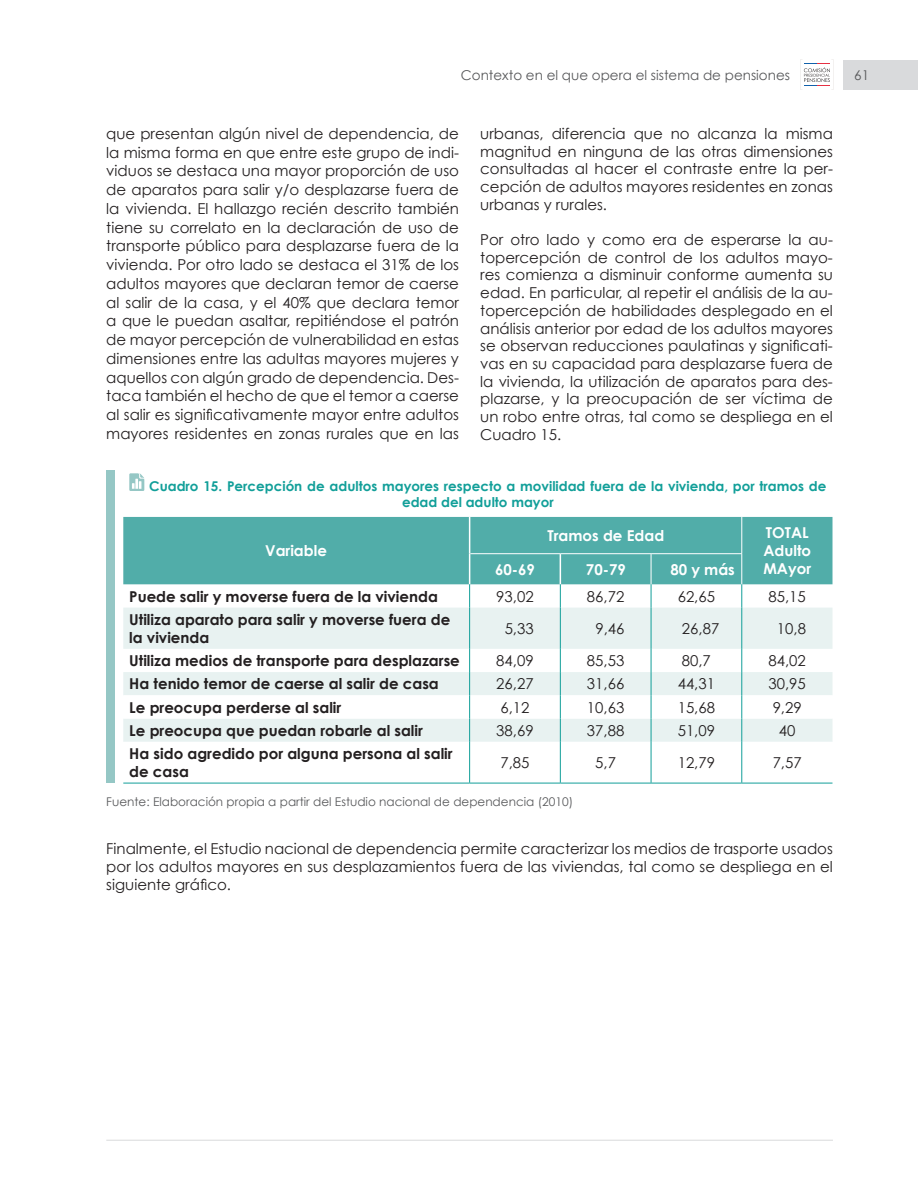
<style>
.page{position:relative;width:918px;height:1188px;background:#fff}
.page>*{position:absolute;margin:0;border:0;box-sizing:border-box;transform-origin:0 0}
.t1{font:15px/18.8px "Century Gothic";color:#231f20;text-align:justify}
.t2{font:700 15px/18px "Century Gothic";color:#231f20}
.t3{font:700 15px/18px "Century Gothic";color:#fff}
.t4{font:700 13.5px/16.2px "Century Gothic";color:#129f99}
.t5{font:13.5px "Century Gothic";color:#57585a}
.t6{font:12px "Century Gothic";color:#57585a}
</style>
<div class="page">
<svg style="left:800px;top:60px;width:34px;height:29px"></svg>
<div style="left:843px;top:60px;width:75px;height:29px;background:#d9dadc"></div>
<hr style="left:106px;top:1140px;width:727px;height:1px;background:#d9dadc">
<div style="left:106px;top:470px;width:9px;height:313px;background:#95c7c5"></div>
<div style="left:123px;top:517px;width:709px;height:67px;background:#51ada9"></div>
<svg style="left:123px;top:608px;width:709px;height:87px;fill:#e8f2f1"></svg>
<svg style="left:123px;top:695px;width:709px;height:88px"></svg>
<hr style="left:469px;top:517px;width:1px;height:37px;background:#fff">
<hr style="left:469px;top:554px;width:1px;height:30px;background:#fff">
<hr style="left:560px;top:554px;width:1px;height:30px;background:#fff">
<hr style="left:470px;top:553px;width:90px;height:1px;background:#fff">
<hr style="left:560px;top:553px;width:91px;height:1px;background:#fff">
<hr style="left:651px;top:553px;width:91px;height:1px;background:#fff">
<hr style="left:741px;top:517px;width:1px;height:36px;background:#fff">
<hr style="left:651px;top:554px;width:1px;height:30px;background:#fff">
<hr style="left:741px;top:554px;width:1px;height:30px;background:#fff">
<svg style="left:469px;top:584px;width:1px;height:24px"></svg>
<svg style="left:560px;top:584px;width:1px;height:24px"></svg>
<svg style="left:651px;top:584px;width:1px;height:24px"></svg>
<svg style="left:742px;top:584px;width:1px;height:24px"></svg>
<hr style="left:469px;top:608px;width:1px;height:41px;background:#129f99">
<hr style="left:560px;top:608px;width:1px;height:41px;background:#129f99">
<hr style="left:651px;top:608px;width:1px;height:41px;background:#129f99">
<hr style="left:742px;top:608px;width:1px;height:41px;background:#129f99">
<svg style="left:469px;top:649px;width:1px;height:93px"></svg>
<svg style="left:560px;top:649px;width:1px;height:93px"></svg>
<svg style="left:651px;top:649px;width:1px;height:93px"></svg>
<svg style="left:742px;top:649px;width:1px;height:93px"></svg>
<hr style="left:469px;top:742px;width:1px;height:41px;background:#129f99">
<hr style="left:560px;top:742px;width:1px;height:41px;background:#129f99">
<hr style="left:651px;top:742px;width:1px;height:41px;background:#129f99">
<hr style="left:742px;top:742px;width:1px;height:41px;background:#129f99">
<hr style="left:123px;top:783px;width:347px;height:1px;background:#129f99">
<hr style="left:470px;top:783px;width:90px;height:1px;background:#129f99">
<hr style="left:560px;top:783px;width:91px;height:1px;background:#129f99">
<hr style="left:651px;top:783px;width:91px;height:1px;background:#129f99">
<hr style="left:742px;top:783px;width:90px;height:1px;background:#129f99">
<svg style="left:129px;top:473px;width:16px;height:18px"></svg>
<p class="t5" style="left:461px;top:66px;width:331px">Contexto en el que opera el sistema de pensiones</p>
<p class="t5" style="left:854px;top:67px;width:16px">61</p>
<p class="t1" style="left:106px;top:124px;width:354px">que presentan algún nivel de dependencia, de la misma forma en que entre este grupo de indi&shy;viduos se destaca una mayor proporción de uso de aparatos para salir y/o desplazarse fuera de la vivienda. El hallazgo recién descrito también tiene su correlato en la declaración de uso de transporte público para desplazarse fuera de la vivienda. Por otro lado se destaca el 31% de los adultos mayores que declaran temor de caerse al salir de la casa, y el 40% que declara temor a que le puedan asaltar, repitiéndose el patrón de mayor percepción de vulnerabilidad en estas dimensiones entre las adultas mayores mujeres y aquellos con algún grado de dependencia. Des&shy;taca también el hecho de que el temor a caerse al salir es significativamente mayor entre adultos mayores residentes en zonas rurales que en las</p>
<p class="t1" style="left:480px;top:124px;width:354px;line-height:17.7px">urbanas, diferencia que no alcanza la misma magnitud en ninguna de las otras dimensiones consultadas al hacer el contraste entre la per&shy;cepción de adultos mayores residentes en zonas urbanas y rurales.</p>
<p class="t1" style="left:480px;top:231px;width:354px;line-height:17.7px">Por otro lado y como era de esperarse la au&shy;topercepción de control de los adultos mayo&shy;res comienza a disminuir conforme aumenta su edad. En particular, al repetir el análisis de la au&shy;topercepción de habilidades desplegado en el análisis anterior por edad de los adultos mayores se observan reducciones paulatinas y significati&shy;vas en su capacidad para desplazarse fuera de la vivienda, la utilización de aparatos para des&shy;plazarse, y la preocupación de ser víctima de un robo entre otras, tal como se despliega en el Cuadro 15.</p>
<p class="t4" style="left:402px;top:478px;width:426px;text-indent:-253px">Cuadro 15. Percepción de adultos mayores respecto a movilidad fuera de la vivienda, por tramos de edad del adulto mayor</p>
<p class="t3" style="left:265px;top:541px;width:63px">Variable</p>
<p class="t3" style="left:548px;top:526px;width:118px">Tramos de Edad</p>
<p class="t3" style="left:763px;top:523px;width:49px">TOTAL<br>Adulto</p>
<p class="t3" style="left:495px;top:560px;width:41px">60-69</p>
<p class="t3" style="left:586px;top:560px;width:41px">70-79</p>
<p class="t3" style="left:670px;top:560px;width:66px">80 y más</p>
<p class="t3" style="left:763px;top:559px;width:49px">MAyor</p>
<p class="t2" style="left:129px;top:587px;width:310px">Puede salir y moverse fuera de la vivienda</p>
<p class="t1" style="left:496px;top:587px;width:39px">93,02</p>
<p class="t1" style="left:587px;top:587px;width:39px">86,72</p>
<p class="t1" style="left:678px;top:587px;width:39px">62,65</p>
<p class="t1" style="left:769px;top:587px;width:39px">85,15</p>
<p class="t2" style="left:129px;top:610px;width:322px">Utiliza aparato para salir y moverse fuera de la vivienda</p>
<p class="t1" style="left:505px;top:619px;width:31px">5,33</p>
<p class="t1" style="left:595px;top:619px;width:31px">9,46</p>
<p class="t1" style="left:682px;top:619px;width:39px">26,87</p>
<p class="t1" style="left:777px;top:619px;width:31px">10,8</p>
<p class="t2" style="left:129px;top:651px;width:332px">Utiliza medios de transporte para desplazarse</p>
<p class="t1" style="left:496px;top:651px;width:39px">84,09</p>
<p class="t1" style="left:587px;top:651px;width:39px">85,53</p>
<p class="t1" style="left:682px;top:651px;width:31px">80,7</p>
<p class="t1" style="left:769px;top:651px;width:39px">84,02</p>
<p class="t2" style="left:129px;top:675px;width:311px">Ha tenido temor de caerse al salir de casa</p>
<p class="t1" style="left:496px;top:674px;width:39px">26,27</p>
<p class="t1" style="left:587px;top:674px;width:39px">31,66</p>
<p class="t1" style="left:678px;top:674px;width:39px">44,31</p>
<p class="t1" style="left:769px;top:674px;width:39px">30,95</p>
<p class="t2" style="left:129px;top:698px;width:214px">Le preocupa perderse al salir</p>
<p class="t1" style="left:500px;top:698px;width:31px">6,12</p>
<p class="t1" style="left:587px;top:698px;width:39px">10,63</p>
<p class="t1" style="left:678px;top:698px;width:39px">15,68</p>
<p class="t1" style="left:773px;top:698px;width:31px">9,29</p>
<p class="t2" style="left:129px;top:721px;width:295px">Le preocupa que puedan robarle al salir</p>
<p class="t1" style="left:496px;top:721px;width:39px">38,69</p>
<p class="t1" style="left:587px;top:721px;width:39px">37,88</p>
<p class="t1" style="left:678px;top:721px;width:39px">51,09</p>
<p class="t1" style="left:779px;top:721px;width:18px">40</p>
<p class="t2" style="left:129px;top:744px;width:325px">Ha sido agredido por alguna persona al salir de casa</p>
<p class="t1" style="left:500px;top:753px;width:31px">7,85</p>
<p class="t1" style="left:595px;top:753px;width:22px">5,7</p>
<p class="t1" style="left:678px;top:753px;width:39px">12,79</p>
<p class="t1" style="left:773px;top:753px;width:31px">7,57</p>
<p class="t6" style="left:106px;top:794px;width:468px">Fuente: Elaboración propia a partir del Estudio nacional de dependencia (2010)</p>
<p class="t1" style="left:106px;top:840px;width:728px;line-height:18px">Finalmente, el Estudio nacional de dependencia permite caracterizar los medios de trasporte usados por los adultos mayores en sus desplazamientos fuera de las viviendas, tal como se despliega en el siguiente gráfico.</p>
</div>
